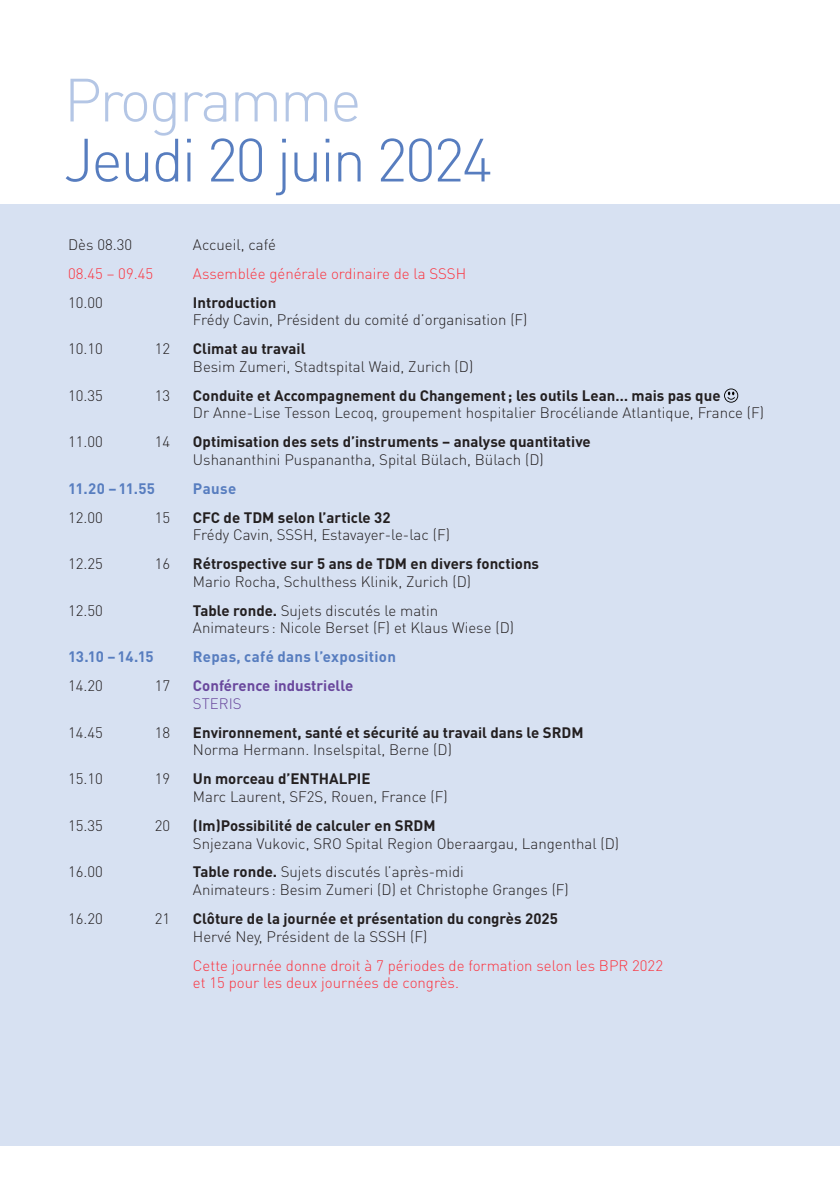
<style>
.page{position:relative;width:840px;height:1191px;background:#fff}
.page>*{position:absolute;margin:0;border:0;box-sizing:border-box;transform-origin:0 0}
.t1{font:300 60px "DIN Pro";letter-spacing:-.04em;color:#577dbf}
.t2{font:300 60px "DIN Pro";letter-spacing:-.04em;color:#b4c6e5}
.t3{font:300 15px/17.6px "DIN Pro";color:#231f20}
.t4{font:700 15px "DIN Pro";color:#231f20}
.t5{font:300 15px/17.6px "DIN Pro";color:#fb333e}
.t6{font:700 15px "DIN Pro";letter-spacing:.02em;color:#577dbf}
.t7{font:700 15px "DIN Pro";color:#69479c}
.t8{font:300 15px "DIN Pro";color:#69479c}
.s1{font-weight:700}
</style>
<div class="page">
<div style="left:0;top:204px;width:839px;height:941px;background:#d7e1f2"></div>
<svg style="left:724px;top:388px;width:13px;height:15px"></svg>
<h1 class="t2" style="left:64px;top:59px;width:299px">Programme</h1>
<h1 class="t1" style="left:64px;top:119px;width:430px">Jeudi 20 juin 2024</h1>
<p class="t3" style="left:68px;top:235px;width:66px">Dès 08.30</p>
<p class="t3" style="left:193px;top:235px;width:84px">Accueil, café</p>
<p class="t5" style="left:68px;top:264px;width:86px">08.45 – 09.45</p>
<p class="t5" style="left:193px;top:264px;width:275px">Assemblée générale ordinaire de la SSSH</p>
<p class="t3" style="left:68px;top:293px;width:36px">10.00</p>
<p class="t4" style="left:193px;top:292px;width:85px">I ntroduction</p>
<p class="t3" style="left:193px;top:310px;width:336px">Frédy Cavin, Président du comité d’organisation (F)</p>
<p class="t3" style="left:68px;top:339px;width:36px">10.10</p>
<p class="t3" style="left:155px;top:339px;width:17px">12</p>
<p class="t4" style="left:193px;top:338px;width:114px">Climat au travail</p>
<p class="t3" style="left:193px;top:357px;width:281px">Besim Zumeri, Stadtspital Waid, Zurich (D)</p>
<p class="t3" style="left:68px;top:386px;width:36px">10.35</p>
<p class="t3" style="left:155px;top:386px;width:17px">13</p>
<p class="t4" style="left:193px;top:385px;width:529px">Conduite et Accompagnement du Changement; les outils Lean… mais pas que</p>
<p class="t3" style="left:193px;top:403px;width:572px">Dr Anne- Lise Tesson Lecoq, groupement hospitalier Brocéliande Atlantique, France (F)</p>
<p class="t3" style="left:68px;top:432px;width:36px">11.00</p>
<p class="t3" style="left:155px;top:432px;width:17px">14</p>
<p class="t4" style="left:193px;top:431px;width:399px">Optimisation des sets d’instruments – analyse quantitative</p>
<p class="t3" style="left:193px;top:450px;width:352px">Ushananthini Puspanantha, Spital Bülach, Bülach (D)</p>
<p class="t6" style="left:68px;top:478px;width:88px">11.20 – 11.55</p>
<p class="t6" style="left:193px;top:478px;width:45px">Pause</p>
<p class="t3" style="left:68px;top:508px;width:36px">12.00</p>
<p class="t3" style="left:155px;top:508px;width:17px">15</p>
<p class="t4" style="left:193px;top:507px;width:199px">CFC de TDM selon l’article 32</p>
<p class="t3" style="left:193px;top:525px;width:258px">Frédy Cavin, SSSH, Estavayer- le- lac (F)</p>
<p class="t3" style="left:68px;top:554px;width:36px">12.25</p>
<p class="t3" style="left:155px;top:554px;width:17px">16</p>
<p class="t4" style="left:193px;top:553px;width:347px">Rétrospective sur 5 ans de TDM en divers fonctions</p>
<p class="t3" style="left:193px;top:572px;width:279px">Mario Rocha, Schulthess Klinik, Zurich (D)</p>
<p class="t3" style="left:68px;top:601px;width:36px">12.50</p>
<p class="t3" style="left:193px;top:601px;width:322px"><span class="s1">Table ronde.</span> Sujets discutés le matin<br>Animateurs : Nicole Berset (F) et Klaus Wiese (D)</p>
<p class="t6" style="left:68px;top:646px;width:87px">13.10 – 14.15</p>
<p class="t6" style="left:193px;top:646px;width:204px">Repas, café dans l’exposition</p>
<p class="t3" style="left:68px;top:676px;width:36px">14.20</p>
<p class="t3" style="left:155px;top:676px;width:17px">17</p>
<p class="t7" style="left:193px;top:675px;width:162px">Conférence industrielle</p>
<p class="t8" style="left:193px;top:693px;width:50px">STERIS</p>
<p class="t3" style="left:68px;top:723px;width:36px">14.45</p>
<p class="t3" style="left:155px;top:723px;width:17px">18</p>
<p class="t4" style="left:193px;top:722px;width:392px">Environnement, santé et sécurité au travail dans le SRDM</p>
<p class="t3" style="left:193px;top:740px;width:260px">Norma Hermann. Inselspital, Berne (D)</p>
<p class="t3" style="left:68px;top:769px;width:36px">15.10</p>
<p class="t3" style="left:155px;top:769px;width:17px">19</p>
<p class="t4" style="left:193px;top:768px;width:179px">Un morceau d’ENTHALPI E</p>
<p class="t3" style="left:193px;top:787px;width:256px">Marc Laurent, SF2S, Rouen, France (F)</p>
<p class="t3" style="left:68px;top:816px;width:36px">15.35</p>
<p class="t3" style="left:155px;top:816px;width:17px">20</p>
<p class="t4" style="left:193px;top:815px;width:244px">(I m)Possibilité de calculer en SRDM</p>
<p class="t3" style="left:193px;top:833px;width:427px">Snjezana Vukovic, SRO Spital Region Oberaargau, Langenthal (D)</p>
<p class="t3" style="left:68px;top:862px;width:36px">16.00</p>
<p class="t3" style="left:193px;top:862px;width:377px"><span class="s1">Table ronde.</span> Sujets discutés l’après- midi<br>Animateurs : Besim Zumeri (D) et Christophe Granges (F)</p>
<p class="t3" style="left:68px;top:909px;width:36px">16.20</p>
<p class="t3" style="left:155px;top:909px;width:17px">21</p>
<p class="t4" style="left:193px;top:908px;width:366px">Clôture de la journée et présentation du congrès 2025</p>
<p class="t3" style="left:193px;top:926px;width:236px">Hervé Ney, Président de la SSSH (F)</p>
<p class="t5" style="left:193px;top:955px;width:471px">Cette journée donne droit à 7 périodes de formation selon les BPR 2022 et 15 pour les deux journées de congrès.</p>
</div>
